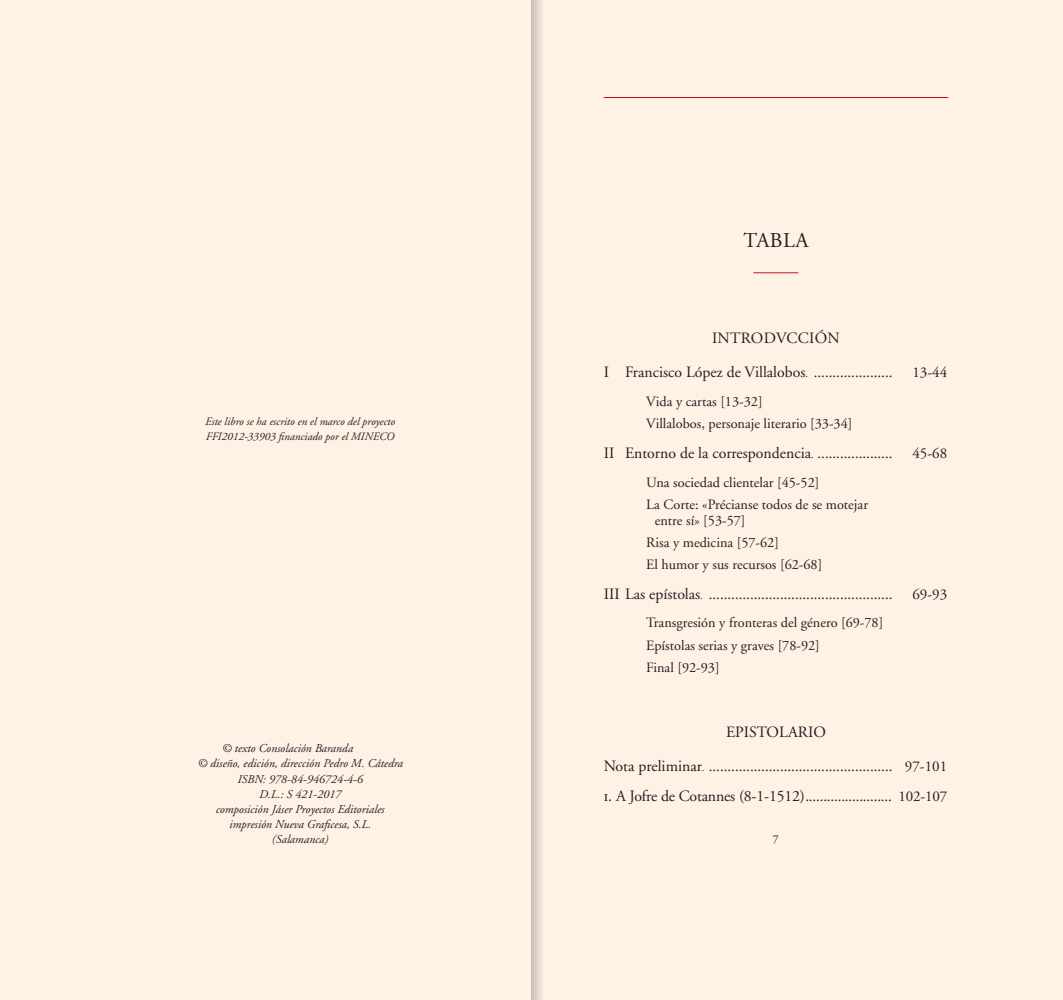
<style>
.page{position:relative;width:1063px;height:1000px;background:#fff}
.page>*{position:absolute;margin:0;border:0;box-sizing:border-box;transform-origin:0 0}
.Titulo{font:21px "Adobe Garamond";letter-spacing:.02em;color:#231f20}
.t1{font:italic 18px "Adobe Garamond";color:#be1119}
.Body{font:15.75px "Adobe Garamond";color:#231f20}
.Body-2{font:15.75px "Adobe Garamond";letter-spacing:.02em;color:#231f20}
.Body-3{font:15px "Adobe Garamond";color:#231f20}
.Body-4{font:14.25px/15.8px "Adobe Garamond";color:#231f20}
.Body-5{font:italic 12px "Adobe Garamond";color:#231f20}
.t2{font:12px "Adobe Garamond";color:#231f20}
.Body-6{font:italic 11.25px "Adobe Garamond";color:#231f20}
.s1{font-size:10.5px}
.s2{font-size:15px}
.s3{font-size:15.75px}
.s4{font-family:"Adobe Garamond Regular SC";font-size:15.75px}
</style>
<div class="page">
<div style="left:0;top:0;width:1063px;height:999px;background:#fef2e5"></div>
<div style="left:531px;top:0;width:30px;height:999px;background:linear-gradient(to right,#dbd1c7,#fffcee)"></div>
<hr style="left:604px;top:97px;width:344px;height:1px;background:#be1119">
<p class="Body-6" style="left:205px;top:415px;width:191px">Este libro se ha escrito en el marco del proyecto</p>
<p class="Body-6" style="left:205px;top:430px;width:190px">FFI2012-33903 financiado por el MINECO</p>
<p class="Body-5" style="left:221px;top:742px;width:133px">© texto Consolación Baranda</p>
<p class="Body-5" style="left:197px;top:757px;width:207px">© diseño, edición, dirección Pedro M. Cátedra</p>
<p class="Body-5" style="left:237px;top:772px;width:127px">ISBN: 978-84-946724-4-6</p>
<p class="Body-5" style="left:259px;top:787px;width:84px">D.L.: S 421-2017</p>
<p class="Body-5" style="left:215px;top:802px;width:170px">composición Jáser Proyectos Editoriales</p>
<p class="Body-5" style="left:229px;top:817px;width:144px">impresión Nueva Graficesa, S.L.</p>
<p class="Body-5" style="left:272px;top:832px;width:58px">(Salamanca)</p>
<p class="Titulo" style="left:744px;top:229px;width:66px">TABLA</p>
<p class="t1" style="left:753px;top:255px;width:46px">_____</p>
<p class="Body-2" style="left:712px;top:329px;width:129px">INTRODVCCIÓN</p>
<p class="Body" style="left:604px;top:364px;width:290px">I Francisco López de Villalobos<span class="s1">.</span> <span class="s2">.....................</span></p>
<p class="Body-3" style="left:912px;top:364px;width:36px">13-44</p>
<p class="Body-4" style="left:646px;top:394px;width:118px">Vida y cartas [13-32]</p>
<p class="Body-4" style="left:646px;top:416px;width:208px">Villalobos, personaje literario [33-34]</p>
<p class="Body" style="left:604px;top:444px;width:290px">II Entorno de la correspondencia<span class="s1">.</span> <span class="s2">....................</span></p>
<p class="Body-3" style="left:912px;top:445px;width:36px">45-68</p>
<p class="Body-4" style="left:646px;top:474px;width:175px">Una sociedad clientelar [45-52]</p>
<p class="Body-4" style="left:655px;top:496px;width:215px;text-indent:-9px">La Corte: «Précianse todos de se motejar entre sí» [53-57]</p>
<p class="Body-4" style="left:646px;top:534px;width:134px">Risa y medicina [57-62]</p>
<p class="Body-4" style="left:646px;top:556px;width:178px">El humor y sus recursos [62-68]</p>
<p class="Body-3" style="left:604px;top:586px;width:290px"><span class="s3">III Las epístolas</span><span class="s1">.</span> .................................................</p>
<p class="Body-3" style="left:912px;top:586px;width:36px">69-93</p>
<p class="Body-4" style="left:646px;top:615px;width:239px">Transgresión y fronteras del género [69-78]</p>
<p class="Body-4" style="left:646px;top:637px;width:175px">Epístolas serias y graves [78-92]</p>
<p class="Body-4" style="left:646px;top:660px;width:75px">Final [92-93]</p>
<p class="Body" style="left:726px;top:723px;width:101px">EPISTOLARIO</p>
<p class="Body-3" style="left:604px;top:757px;width:345px"><span class="s3">Nota preliminar</span><span class="s1">.</span> ................................................. 97-101</p>
<p class="Body-3" style="left:604px;top:787px;width:345px"><span class="s4">i</span><span class="s3">. A Jofre de Cotannes (8-1-1512)</span>........................ 102-107</p>
<p class="t2" style="left:773px;top:832px;width:7px">7</p>
</div>
